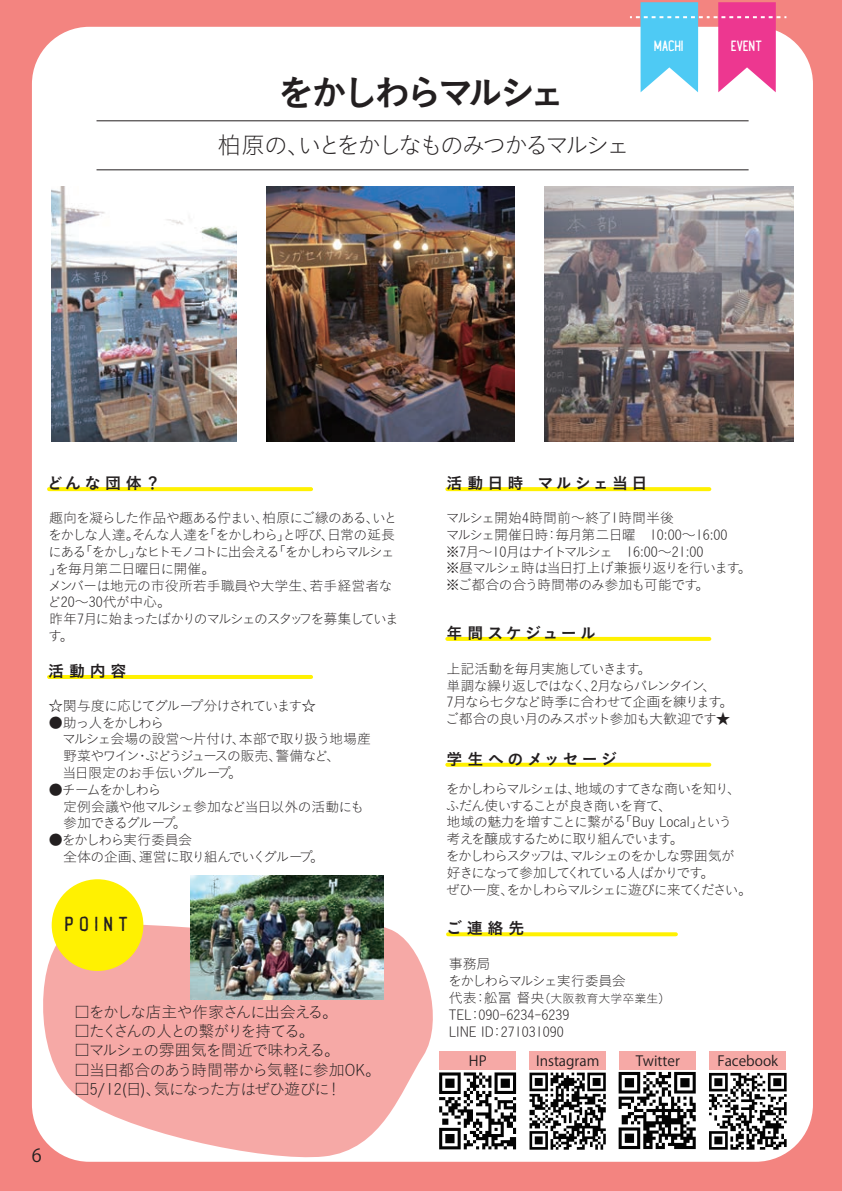
<style>
.page{position:relative;width:842px;height:1191px;background:#f38480}
.page>*{position:absolute;margin:0;border:0;box-sizing:border-box;transform-origin:0 0}
.t1{font:36px "Koburina Go Std W6";letter-spacing:-.13em;color:#231f20}
.t2{font:24px "Koburina Go Std W1";letter-spacing:-.14em;color:#231f20}
.t3{font:19px "Southbank LT";letter-spacing:.3em;color:#231f20}
.t4{font:18px "Koz Go Pr 6 N";color:#231f20}
.t5{font:16px "Koburina Go Std W1";letter-spacing:-.07em;color:#231f20}
.t6{font:16px "Koburina Go Std W6";letter-spacing:.225em;color:#231f20}
.t7{font:16px "Koburina Go Std W1";letter-spacing:-.05em;color:#231f20}
.t8{font:16px "Koburina Go Std W1";letter-spacing:-.13em;color:#231f20}
.t9{font:16px "Koburina Go Std W6";letter-spacing:.195em;color:#231f20}
.t10{font:14px/16.8px "Koburina Go Std W1";letter-spacing:-.085em;color:#231f20}
.t11{font:14px/16.8px "Koburina Go Std W1";letter-spacing:-.115em;color:#231f20}
.t12{font:14px/16.8px "Koburina Go Std W1";letter-spacing:-.06em;color:#231f20}
.t13{font:14px/16.8px "Koburina Go Std W1";color:#231f20}
.t14{font:14px "Koz Go Pr 6 N";color:#231f20}
.t15{font:14px/16.8px "Koburina Go Std W1";letter-spacing:-.105em;color:#231f20}
.t16{font:14px "Southbank LT";letter-spacing:-.005em;color:#fff}
.t17{font:12px "Koburina Go Std W1";color:#231f20}
.s1{font-size:14px}
</style>
<div class="page">
<div style="left:32px;top:27px;width:781px;height:1134px;background:#fff;border-radius:57px"></div>
<img style="left:709px;top:1063px;width:78px;height:87px">
<img style="left:618px;top:1065px;width:78px;height:85px">
<img style="left:529px;top:1062px;width:77px;height:88px">
<img style="left:439px;top:1064px;width:78px;height:86px">
<svg style="left:43px;top:923px;width:390px;height:234px;fill:#f6a9a6"></svg>
<div style="left:52px;top:879px;width:91px;height:92px;background:#fff101;border-radius:50%"></div>
<hr style="left:97px;top:120px;width:652px;height:1px;background:#231f20">
<hr style="left:97px;top:169px;width:652px;height:1px;background:#231f20">
<svg style="left:49px;top:487px;width:262px;height:4px"></svg>
<hr style="left:49px;top:675px;width:262px;height:4px;background:#fff101">
<svg style="left:447px;top:487px;width:262px;height:4px"></svg>
<svg style="left:447px;top:637px;width:262px;height:4px"></svg>
<svg style="left:447px;top:762px;width:262px;height:4px"></svg>
<svg style="left:448px;top:932px;width:228px;height:4px"></svg>
<div style="left:440px;top:1051px;width:76px;height:19px;background:#f6a9a6"></div>
<div style="left:530px;top:1051px;width:76px;height:19px;background:#f6a9a6"></div>
<div style="left:620px;top:1051px;width:76px;height:19px;background:#f6a9a6"></div>
<div style="left:710px;top:1051px;width:76px;height:19px;background:#f6a9a6"></div>
<img style="left:51px;top:186px;width:185px;height:256px">
<img style="left:266px;top:186px;width:249px;height:256px">
<img style="left:545px;top:186px;width:248px;height:256px">
<img style="left:190px;top:875px;width:193px;height:124px">
<svg style="left:630px;top:2px;width:156px;height:90px"></svg>
<h1 class="t1" style="left:278px;top:64px;width:288px">をかしわらマルシェ</h1>
<h2 class="t2" style="left:217px;top:127px;width:414px">柏原の、いとをかしなものみつかるマルシェ</h2>
<p class="t16" style="left:654px;top:37px;width:31px">MACHI</p>
<p class="t16" style="left:731px;top:37px;width:33px">EVENT</p>
<p class="t6" style="left:47px;top:471px;width:116px">どんな団体？</p>
<p class="t6" style="left:447px;top:471px;width:203px">活動日時 マルシェ当日</p>
<p class="t10" style="left:48px;top:509px;width:353px">趣向を凝らした作品や趣ある佇まい、柏原にご縁のある、いとをかしな人達。そんな人達を「をかしわら」と呼び、日常の延長にある「をかし」なヒトモノコトに出会える「をかしわらマルシェ」を毎月第二日曜日に開催。<br>メンバーは地元の市役所若手職員や大学生、若手経営者など20～30代が中心。<br>昨年7月に始まったばかりのマルシェのスタッフを募集しています。</p>
<p class="t6" style="left:48px;top:658px;width:80px">活動内容</p>
<p class="t11" style="left:49px;top:696px;width:268px">☆関与度に応じてグループ分けされています☆</p>
<p class="t10" style="left:49px;top:713px;width:324px">●助っ人をかしわら<br>　マルシェ会場の設営～片付け、本部で取り扱う地場産　野菜やワイン・ぶどうジュースの販売、警備など、<br>　当日限定のお手伝いグループ。</p>
<p class="t10" style="left:49px;top:780px;width:317px">●チームをかしわら<br>　定例会議や他マルシェ参加など当日以外の活動にも　参加できるグループ。</p>
<p class="t10" style="left:49px;top:831px;width:277px">●をかしわら実行委員会<br>　全体の企画、運営に取り組んでいくグループ。</p>
<h3 class="t3" style="left:65px;top:912px;width:65px">POINT</h3>
<p class="t4" style="left:32px;top:1145px;width:11px">6</p>
<p class="t5" style="left:74px;top:1000px;width:266px">□をかしな店主や作家さんに出会える。</p>
<p class="t8" style="left:74px;top:1019px;width:242px">□たくさんの人との繋がりを持てる。</p>
<p class="t5" style="left:74px;top:1038px;width:267px">□マルシェの雰囲気を間近で味わえる。</p>
<p class="t7" style="left:74px;top:1057px;width:308px">□当日都合のあう時間帯から気軽に参加OK。</p>
<p class="t5" style="left:74px;top:1076px;width:269px">□5/12(日)、気になった方はぜひ遊びに！</p>
<p class="t12" style="left:446px;top:509px;width:308px">マルシェ開始4時間前～終了1時間半後<br>マルシェ開催日時：毎月第二日曜　10:00～16:00<br>※7月～10月はナイトマルシェ　16:00～21:00<br>※昼マルシェ時は当日打上げ兼振り返りを行います。※ご都合の合う時間帯のみ参加も可能です。</p>
<p class="t9" style="left:447px;top:620px;width:151px">年間スケジュール</p>
<p class="t10" style="left:445px;top:659px;width:290px">上記活動を毎月実施していきます。<br>単調な繰り返しではなく、2月ならバレンタイン、<br>7月なら七夕など時季に合わせて企画を練ります。ご都合の良い月のみスポット参加も大歓迎です★</p>
<p class="t6" style="left:447px;top:746px;width:172px">学生へのメッセージ</p>
<p class="t11" style="left:446px;top:779px;width:308px">をかしわらマルシェは、地域のすてきな商いを知り、ふだん使いすることが良き商いを育て、<br>地域の魅力を増すことに繋がる「Buy Local」という<br>考えを醸成するために取り組んでいます。<br>をかしわらスタッフは、マルシェのをかしな雰囲気が好きになって参加してくれている人ばかりです。<br>ぜひ一度、をかしわらマルシェに遊びに来てください。</p>
<p class="t6" style="left:446px;top:916px;width:80px">ご連絡先</p>
<p class="t15" style="left:448px;top:955px;width:179px">事務局<br>をかしわらマルシェ実行委員会</p>
<p class="t17" style="left:449px;top:989px;width:223px"><span class="s1">代表：舩冨 督央</span>（大阪教育大学卒業生）</p>
<p class="t13" style="left:449px;top:1005px;width:122px">TEL：090-6234-6239<br>LINE ID：271031090</p>
<p class="t14" style="left:469px;top:1053px;width:19px">HP</p>
<p class="t14" style="left:536px;top:1053px;width:65px">Instagram</p>
<p class="t14" style="left:636px;top:1053px;width:46px">Twitter</p>
<p class="t14" style="left:717px;top:1053px;width:62px">Facebook</p>
</div>
